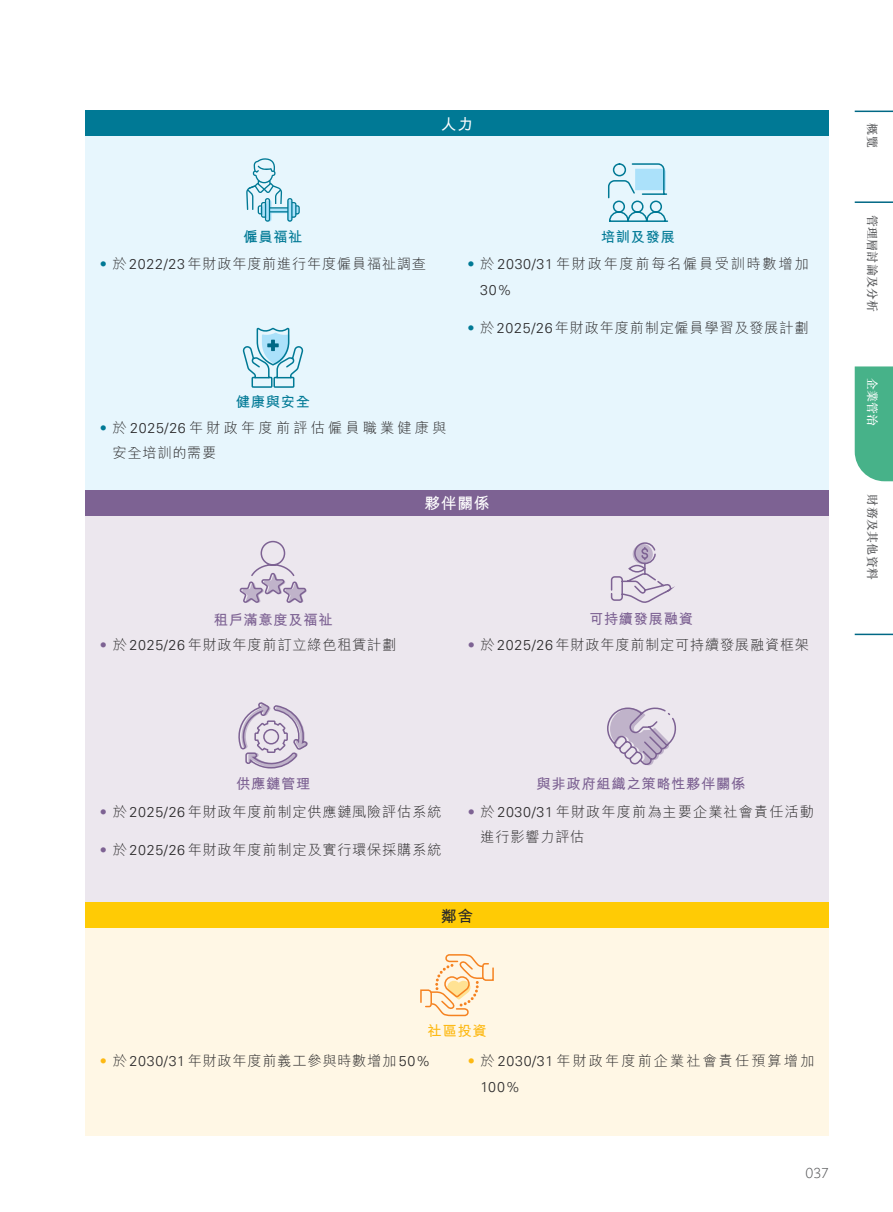
<style>
.page{position:relative;width:893px;height:1212px;background:#fff}
.page>*{position:absolute;margin:0;border:0;box-sizing:border-box;transform-origin:0 0}
.t1{font:700 15.75px "M Hei HK";letter-spacing:.05em;color:#fff}
.t2{font:700 15.75px "M Hei HK";color:#292829}
.t3{font:300 14.25px "M Hei HK";letter-spacing:.05em;color:#292829}
.t4{font:700 14.25px "M Hei HK";letter-spacing:.05em;color:#7d6293}
.t5{font:300 14.25px/25.5px "M Hei HK";letter-spacing:.07em;color:#292829}
.t6{font:300 14.25px/25.5px "M Hei HK";letter-spacing:.215em;color:#292829}
.t7{font:300 14.25px "M Hei HK";letter-spacing:.115em;color:#292829}
.t8{font:300 14.25px "M Hei HK";letter-spacing:.14em;color:#292829}
.t9{font:700 14.25px "M Hei HK";letter-spacing:.05em;color:#007995}
.t10{font:300 14.25px "Univers LT Std";color:#292829}
.t11{font:700 14.25px "M Hei HK";color:#fdb913}
.t12{font:300 14.25px "PMN Caecilia W01 45";color:#58595b}
.t13{font:500 12px "M Sung HK";letter-spacing:.02em;color:#58595b}
.t14{font:500 12px "M Sung HK";color:#fff}
.s1{font-family:"Univers LT Std";color:#007995}
.s2{font-family:"Univers LT Std"}
.s3{font-family:"Univers LT Std";color:#7d6293}
.s4{font-family:"Univers LT Std";color:#fdb913}
</style>
<div class="page">
<div style="left:855px;top:366px;width:38px;height:115px;background:#47b289"></div>
<hr style="left:855px;top:111px;width:38px;height:1px;background:#006885">
<hr style="left:855px;top:201px;width:38px;height:2px;background:#006885">
<hr style="left:855px;top:634px;width:38px;height:1px;background:#006885">
<div style="left:85px;top:136px;width:744px;height:369px;background:#e7f6fd"></div>
<div style="left:85px;top:515px;width:744px;height:401px;background:#ece7ee"></div>
<div style="left:85px;top:915px;width:744px;height:220px;background:#fff7e5"></div>
<div style="left:85px;top:490px;width:744px;height:25px;background:#7d6293"></div>
<div style="left:85px;top:902px;width:744px;height:26px;background:#ffcb05"></div>
<div style="left:85px;top:111px;width:744px;height:25px;background:#007995"></div>
<svg style="left:242px;top:327px;width:62px;height:61px"></svg>
<svg style="left:608px;top:163px;width:61px;height:59px"></svg>
<svg style="left:239px;top:540px;width:68px;height:63px"></svg>
<svg style="left:610px;top:542px;width:61px;height:61px"></svg>
<svg style="left:607px;top:707px;width:70px;height:59px"></svg>
<svg style="left:420px;top:954px;width:74px;height:63px"></svg>
<svg style="left:246px;top:158px;width:54px;height:64px"></svg>
<svg style="left:238px;top:702px;width:70px;height:67px"></svg>
<p class="t1" style="left:441px;top:112px;width:34px">人力</p>
<p class="t9" style="left:243px;top:226px;width:61px">僱員福祉</p>
<p class="t3" style="left:100px;top:257px;width:328px"><span class="s1">•</span> 於 <span class="s2">2022/23</span> 年財政年度前進行年度僱員福祉調查</p>
<p class="t9" style="left:236px;top:392px;width:76px">健康與安全</p>
<p class="t9" style="left:601px;top:226px;width:76px">培訓及發展</p>
<p class="t7" style="left:468px;top:257px;width:343px"><span class="s1">•</span> 於<span class="s2">2030/31</span>年財政年度前每名僱員受訓時數增加</p>
<p class="t10" style="left:480px;top:281px;width:33px">30%</p>
<p class="t3" style="left:468px;top:320px;width:343px"><span class="s1">•</span> 於<span class="s2">2025/26</span>年財政年度前制定僱員學習及發展計劃</p>
<p class="t6" style="left:112px;top:415px;width:335px;text-indent:-13px"><span class="s1">•</span> 於<span class="s2">2025/26</span>年財政年度前評估僱員職業健康與安全培訓的需要</p>
<p class="t1" style="left:424px;top:492px;width:67px">夥伴關係</p>
<p class="t4" style="left:214px;top:609px;width:120px">租戶滿意度及福祉</p>
<p class="t3" style="left:100px;top:638px;width:298px"><span class="s3">•</span> 於 <span class="s2">2025/26</span> 年財政年度前訂立綠色租賃計劃</p>
<p class="t4" style="left:589px;top:608px;width:106px">可持續發展融資</p>
<p class="t3" style="left:468px;top:637px;width:343px"><span class="s3">•</span> 於 <span class="s2">2025/26</span> 年財政年度前制定可持續發展融資框架</p>
<p class="t13" style="left:881px;top:123px;width:26px;rotate:90deg">概覽</p>
<p class="t13" style="left:881px;top:215px;width:99px;rotate:90deg">管理層討論及分析</p>
<p class="t14" style="left:881px;top:378px;width:50px;rotate:90deg">企業管治</p>
<p class="t13" style="left:881px;top:494px;width:87px;rotate:90deg">財務及其他資料</p>
<p class="t4" style="left:236px;top:773px;width:76px">供應鏈管理</p>
<p class="t3" style="left:100px;top:804px;width:343px"><span class="s3">•</span> 於 <span class="s2">2025/26</span> 年財政年度前制定供應鏈風險評估系統</p>
<p class="t3" style="left:100px;top:842px;width:343px"><span class="s3">•</span> 於 <span class="s2">2025/26</span> 年財政年度前制定及實行環保採購系統</p>
<p class="t4" style="left:537px;top:774px;width:210px">與非政府組織之策略性夥伴關係</p>
<p class="t5" style="left:480px;top:799px;width:335px;text-indent:-13px"><span class="s3">•</span> 於 <span class="s2">2030/31</span> 年財政年度前為主要企業社會責任活動進行影響力評估</p>
<p class="t2" style="left:441px;top:904px;width:34px">鄰舍</p>
<p class="t11" style="left:427px;top:1020px;width:61px">社區投資</p>
<p class="t3" style="left:100px;top:1054px;width:332px"><span class="s4">•</span> 於 <span class="s2">2030/31</span> 年財政年度前義工參與時數增加 <span class="s2">50%</span></p>
<p class="t8" style="left:468px;top:1054px;width:348px"><span class="s4">•</span> 於<span class="s2">2030/31</span>年財政年度前企業社會責任預算增加</p>
<p class="t10" style="left:480px;top:1078px;width:41px">100%</p>
<p class="t12" style="left:805px;top:1165px;width:25px">037</p>
</div>
